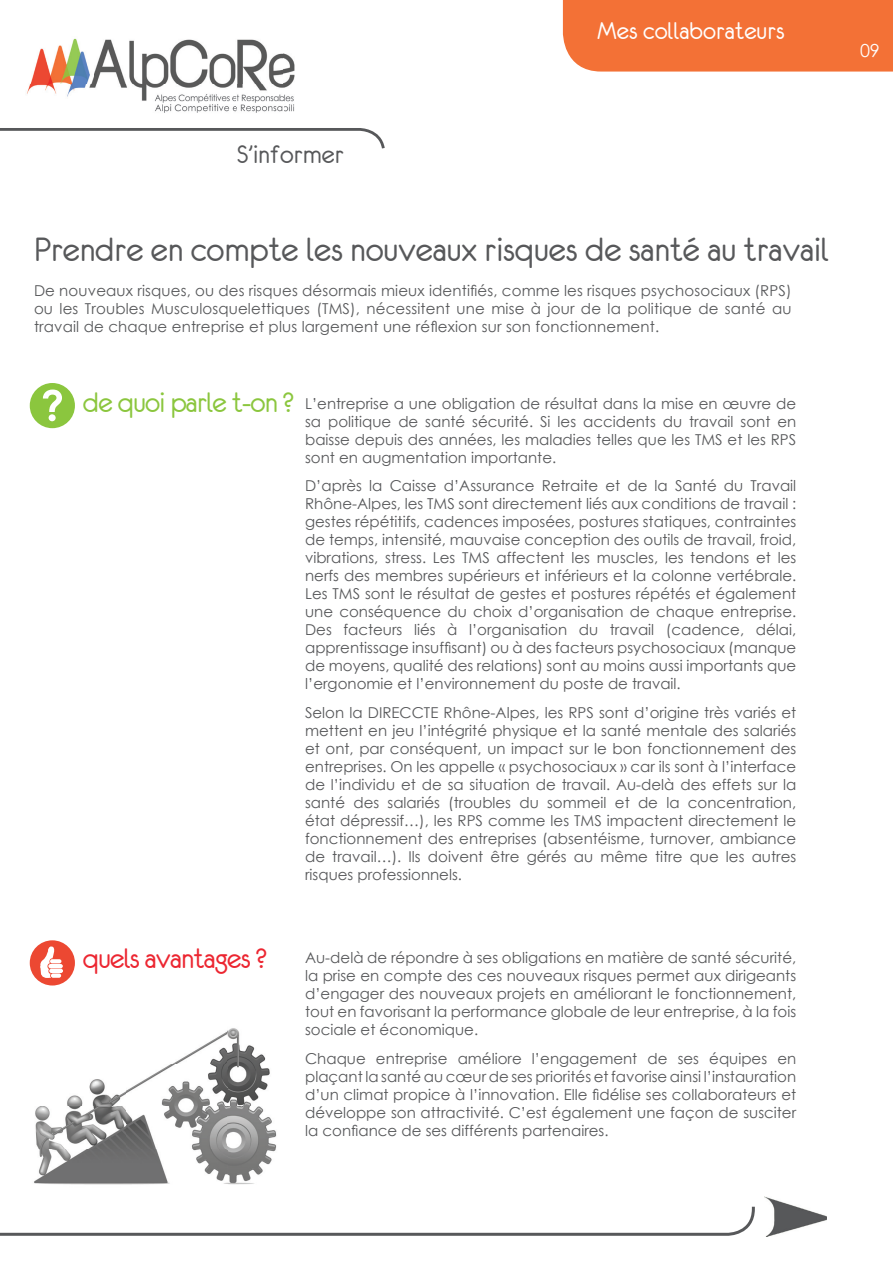
<style>
.page{position:relative;width:893px;height:1263px;background:#fff}
.page>*{position:absolute;margin:0;border:0;box-sizing:border-box;transform-origin:0 0}
.t1{font:37.5px "Eurofurenceregular";letter-spacing:-.005em;color:#57585a}
.t2{font:31.5px "Eurofurenceregular";letter-spacing:-.025em;color:#8bc63e}
.t3{font:31.5px "Eurofurenceregular";letter-spacing:-.025em;color:#ec2631}
.t4{font:28.35px "Eurofurenceregular";color:#57585a}
.t5{font:27px "Eurofurenceregular";color:#fff}
.t6{font:18px "Century Gothic";color:#fff}
.t7{font:15px/18px "Century Gothic";color:#57585a;text-align:justify}
</style>
<div class="page">
<div style="left:563px;top:0;width:330px;height:72px;background:#f37136"></div>
<div style="left:30px;top:940px;width:45px;height:45px;background:#ec4832;border-radius:50%"></div>
<svg style="left:40px;top:946px;width:17px;height:32px"></svg>
<svg style="left:50px;top:959px;width:11px;height:4px"></svg>
<hr style="left:48px;top:964px;width:15px;height:4px;background:#fff;border-radius:2px">
<hr style="left:49px;top:969px;width:14px;height:4px;background:#fff;border-radius:2px">
<div style="left:51px;top:973px;width:10px;height:5px;background:#fff;border-radius:2px"></div>
<div style="left:30px;top:383px;width:45px;height:45px;background:#8bc63e;border-radius:50%"></div>
<svg style="left:43px;top:389px;width:19px;height:32px"></svg>
<img style="left:34px;top:1028px;width:243px;height:157px">
<img style="left:764px;top:1196px;width:63px;height:40px">
<svg style="left:0;top:1206px;width:755px;height:30px"></svg>
<svg style="left:0;top:128px;width:385px;height:21px"></svg>
<img style="left:27px;top:38px;width:268px;height:75px">
<h3 class="t5" style="left:597px;top:17px;width:189px">Mes collaborateurs</h3>
<p class="t6" style="left:860px;top:38px;width:21px">09</p>
<h3 class="t4" style="left:237px;top:140px;width:108px">S’informer</h3>
<h1 class="t1" style="left:34px;top:231px;width:797px">Prendre en compte les nouveaux risques de santé au travail</h1>
<p class="t7" style="left:34px;top:281px;width:759px">De nouveaux risques, ou des risques désormais mieux identifiés, comme les risques psychosociaux (RPS) ou les Troubles Musculosquelettiques (TMS), nécessitent une mise à jour de la politique de santé au travail de chaque entreprise et plus largement une réflexion sur son fonctionnement.</p>
<h2 class="t2" style="left:83px;top:387px;width:213px">de quoi parle t-on ?</h2>
<p class="t7" style="left:305px;top:394px;width:493px">L’entreprise a une obligation de résultat dans la mise en œuvre de sa politique de santé sécurité. Si les accidents du travail sont en baisse depuis des années, les maladies telles que les TMS et les RPS sont en augmentation importante.</p>
<p class="t7" style="left:305px;top:477px;width:493px">D’après la Caisse d’Assurance Retraite et de la Santé du Travail Rhône-Alpes, les TMS sont directement liés aux conditions de travail : gestes répétitifs, cadences imposées, postures statiques, contraintes de temps, intensité, mauvaise conception des outils de travail, froid, vibrations, stress. Les TMS affectent les muscles, les tendons et les nerfs des membres supérieurs et inférieurs et la colonne vertébrale.<br>Les TMS sont le résultat de gestes et postures répétés et également une conséquence du choix d’organisation de chaque entreprise.<br>Des facteurs liés à l’organisation du travail (cadence, délai, apprentissage insuffisant) ou à des facteurs psychosociaux (manque de moyens, qualité des relations) sont au moins aussi importants que l’ergonomie et l’environnement du poste de travail.</p>
<p class="t7" style="left:305px;top:703px;width:493px">Selon la DIRECCTE Rhône-Alpes, les RPS sont d’origine très variés et mettent en jeu l’intégrité physique et la santé mentale des salariés et ont, par conséquent, un impact sur le bon fonctionnement des entreprises. On les appelle « psychosociaux » car ils sont à l’interface de l’individu et de sa situation de travail. Au-delà des effets sur la santé des salariés (troubles du sommeil et de la concentration, état dépressif…), les RPS comme les TMS impactent directement le fonctionnement des entreprises (absentéisme, turnover, ambiance de travail…). Ils doivent être gérés au même titre que les autres risques professionnels.</p>
<h2 class="t3" style="left:83px;top:942px;width:185px">quels avantages ?</h2>
<p class="t7" style="left:305px;top:949px;width:493px">Au-delà de répondre à ses obligations en matière de santé sécurité, la prise en compte des ces nouveaux risques permet aux dirigeants d’engager des nouveaux projets en améliorant le fonctionnement, tout en favorisant la performance globale de leur entreprise, à la fois sociale et économique.</p>
<p class="t7" style="left:305px;top:1049px;width:493px">Chaque entreprise améliore l’engagement de ses équipes en plaçant la santé au cœur de ses priorités et favorise ainsi l’instauration d’un climat propice à l’innovation. Elle fidélise ses collaborateurs et développe son attractivité. C’est également une façon de susciter la confiance de ses différents partenaires.</p>
</div>
